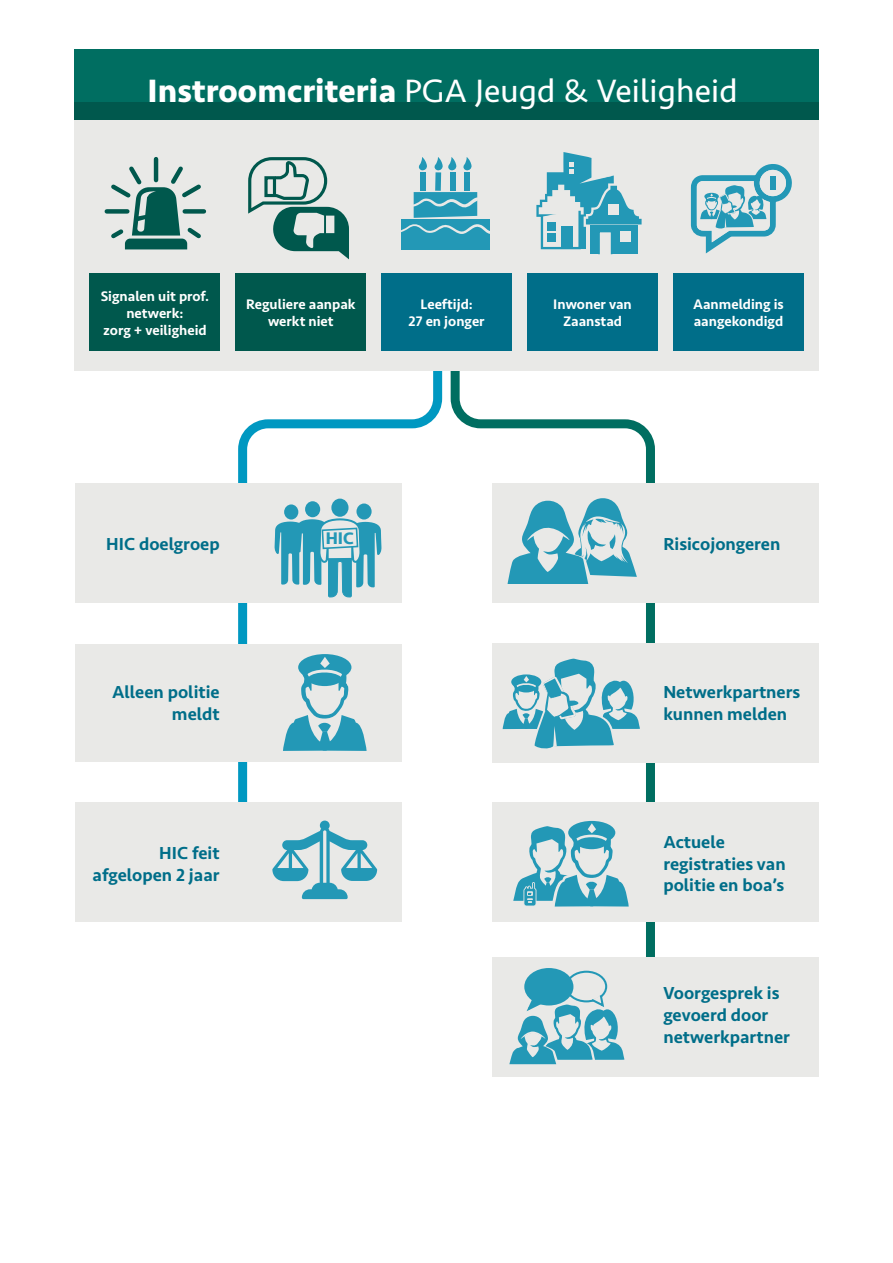
<style>
.page{position:relative;width:893px;height:1263px;background:#fff}
.page>*{position:absolute;margin:0;border:0;box-sizing:border-box;transform-origin:0 0}
.t1{font:33.45px "Seravek";letter-spacing:.005em;color:#fff}
.blokken_tekst{font:500 18px/21.6px "Seravek";color:#006e89}
.t2{font:700 17.25px "Seravek";color:#0098c1}
.t3{font:500 14.4px/17.2px "Seravek";color:#fff;text-align:center}
.s1{font-weight:700}
.s2{font-family:"Seravek Basic"}
</style>
<div class="page">
<svg style="left:234px;top:371px;width:209px;height:459px"></svg>
<svg style="left:450px;top:371px;width:209px;height:586px"></svg>
<div style="left:74px;top:117px;width:745px;height:254px;background:#e9e9e7"></div>
<div style="left:236px;top:274px;width:130px;height:77px;background:#00584d"></div>
<div style="left:90px;top:274px;width:130px;height:77px;background:#00584d"></div>
<div style="left:382px;top:274px;width:130px;height:77px;background:#006e89"></div>
<div style="left:528px;top:274px;width:130px;height:77px;background:#006e89"></div>
<div style="left:674px;top:274px;width:130px;height:77px;background:#006e89"></div>
<div style="left:74px;top:102px;width:745px;height:17px;background:#00584d"></div>
<div style="left:75px;top:484px;width:326px;height:119px;background:#e9e9e7"></div>
<div style="left:75px;top:644px;width:326px;height:117px;background:#e9e9e7"></div>
<div style="left:492px;top:643px;width:327px;height:119px;background:#e9e9e7"></div>
<div style="left:492px;top:802px;width:327px;height:119px;background:#e9e9e7"></div>
<div style="left:75px;top:802px;width:326px;height:119px;background:#e9e9e7"></div>
<div style="left:492px;top:957px;width:327px;height:119px;background:#e9e9e7"></div>
<div style="left:492px;top:484px;width:327px;height:119px;background:#e9e9e7"></div>
<svg style="left:298px;top:654px;width:53px;height:26px"></svg>
<svg style="left:283px;top:657px;width:84px;height:94px"></svg>
<svg style="left:272px;top:820px;width:105px;height:79px"></svg>
<svg style="left:508px;top:498px;width:129px;height:86px"></svg>
<svg style="left:503px;top:659px;width:137px;height:90px"></svg>
<svg style="left:568px;top:821px;width:47px;height:23px"></svg>
<svg style="left:513px;top:823px;width:116px;height:84px"></svg>
<div style="left:525px;top:969px;width:47px;height:35px;background:#2398b6;border-radius:50%"></div>
<div style="left:524px;top:968px;width:49px;height:37px;border:2px solid #0098c1;border-radius:50%"></div>
<div style="left:566px;top:971px;width:41px;height:31px;border:2px solid #0098c1;border-radius:50%"></div>
<svg style="left:509px;top:993px;width:115px;height:72px"></svg>
<div style="left:74px;top:50px;width:745px;height:52px;background:#006e61"></div>
<svg style="left:105px;top:157px;width:101px;height:92px"></svg>
<svg style="left:248px;top:157px;width:101px;height:102px"></svg>
<div style="left:401px;top:219px;width:89px;height:30px;background:#2398b6"></div>
<div style="left:420px;top:172px;width:6px;height:19px;background:#2398b6"></div>
<div style="left:450px;top:172px;width:5px;height:19px;background:#2398b6"></div>
<div style="left:435px;top:172px;width:6px;height:19px;background:#2398b6"></div>
<div style="left:465px;top:172px;width:5px;height:19px;background:#2398b6"></div>
<svg style="left:418px;top:157px;width:9px;height:14px"></svg>
<svg style="left:434px;top:157px;width:38px;height:14px"></svg>
<svg style="left:401px;top:192px;width:89px;height:42px"></svg>
<div style="left:588px;top:226px;width:50px;height:28px;background:#2398b6"></div>
<hr style="left:586px;top:225px;width:4px;height:29px;background:#e9e9e7">
<div style="left:598px;top:231px;width:14px;height:23px;background:#e9e9e7;border:2px solid #0098c1"></div>
<svg style="left:536px;top:152px;width:106px;height:98px"></svg>
<svg style="left:691px;top:164px;width:101px;height:89px"></svg>
<div style="left:331px;top:499px;width:17px;height:18px;background:#2398b6;border-radius:50%"></div>
<svg style="left:305px;top:501px;width:15px;height:16px"></svg>
<svg style="left:356px;top:503px;width:16px;height:16px"></svg>
<div style="left:284px;top:504px;width:14px;height:15px;background:#2398b6;border-radius:50%"></div>
<svg style="left:275px;top:518px;width:106px;height:79px"></svg>
<h1 class="t1" style="left:147px;top:71px;width:592px"><span class="s1">Instroomcriteria</span> PGA Jeugd <span class="s2">&amp;</span> Veiligheid</h1>
<p class="t3" style="left:101px;top:287px;width:110px">Signalen uit prof. netwerk:</p>
<p class="t3" style="left:103px;top:322px;width:105px">zorg + veiligheid</p>
<p class="t3" style="left:246px;top:296px;width:111px">Reguliere aanpak</p>
<p class="t3" style="left:268px;top:313px;width:67px">werkt niet</p>
<p class="t3" style="left:421px;top:296px;width:54px">Leeftijd:</p>
<p class="t3" style="left:409px;top:313px;width:78px">27 en jonger</p>
<p class="t3" style="left:553px;top:296px;width:80px">Inwoner van<br>Zaanstad</p>
<p class="t3" style="left:693px;top:296px;width:92px;text-align:left">Aanmelding is aangekondigd</p>
<p class="t2" style="left:326px;top:525px;width:29px">HIC</p>
<p class="blokken_tekst" style="left:106px;top:533px;width:115px">HIC doelgroep</p>
<p class="blokken_tekst" style="left:663px;top:533px;width:119px">Risicojongeren</p>
<p class="blokken_tekst" style="left:112px;top:682px;width:109px;text-align:right">Alleen politie meldt</p>
<p class="blokken_tekst" style="left:663px;top:682px;width:138px">Netwerkpartners kunnen melden</p>
<p class="blokken_tekst" style="left:93px;top:842px;width:128px;text-align:right">HIC feit afgelopen 2 jaar</p>
<p class="blokken_tekst" style="left:663px;top:831px;width:63px">Actuele</p>
<p class="blokken_tekst" style="left:663px;top:853px;width:124px">registraties van politie en boa’s</p>
<p class="blokken_tekst" style="left:663px;top:983px;width:118px">Voorgesprek is gevoerd door</p>
<p class="blokken_tekst" style="left:663px;top:1026px;width:128px">netwerkpartner</p>
</div>
